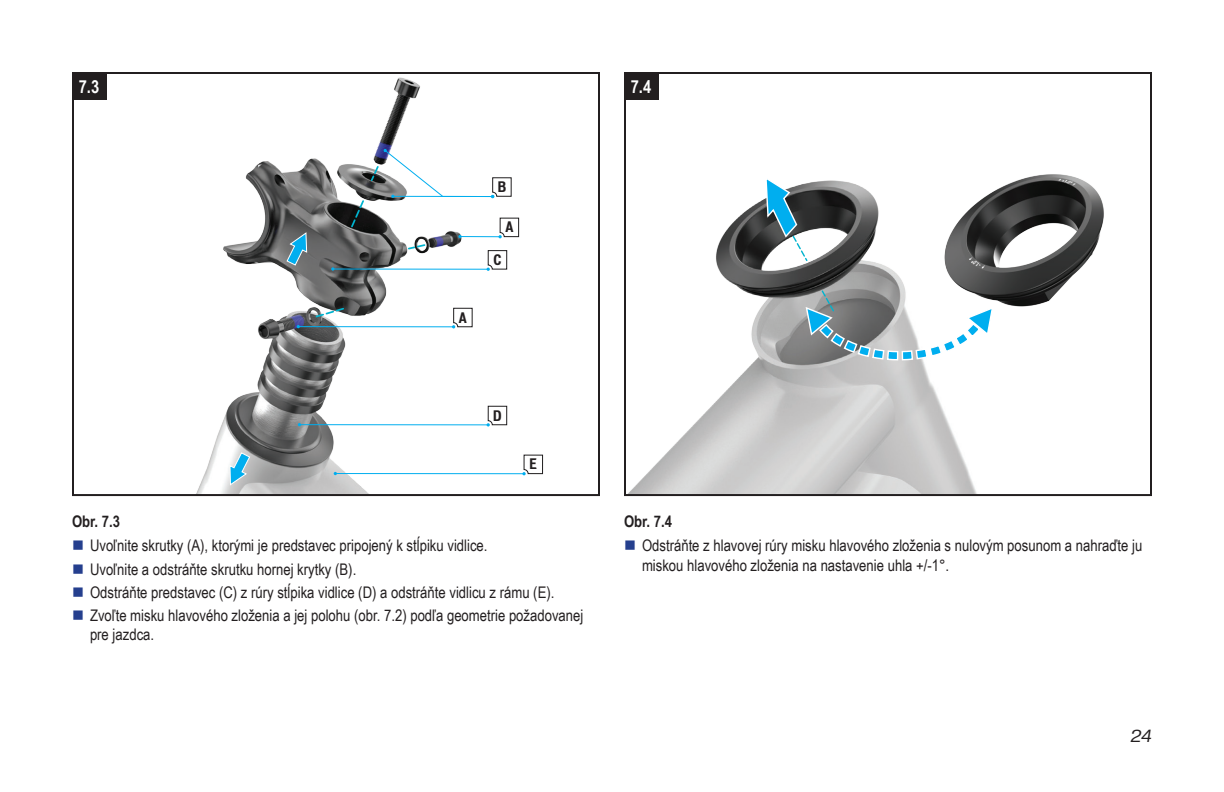
<style>
.page{position:relative;width:1224px;height:792px;background:#fff}
.page>*{position:absolute;margin:0;border:0;box-sizing:border-box;transform-origin:0 0}
.NTM_-_Normal_Text_Me{font:700 18px "Arial Narrow";color:#fff}
.t1{font:16px/19.2px "Arial Narrow";color:#231f20}
.NTM_-_Normal_Text_Me-2{font:700 16px "Arial Narrow";color:#231f20}
.t2{font:italic 16px "Vonnes";color:#231f20}
.t3{font:700 condensed 13.8px "Vonnes";color:#231f20}
</style>
<div class="page">
<img style="left:628px;top:180px;width:349px;height:313px">
<svg style="left:805px;top:289px;width:184px;height:72px"></svg>
<svg style="left:764px;top:179px;width:45px;height:83px"></svg>
<img style="left:885px;top:174px;width:219px;height:153px">
<div style="left:624px;top:72px;width:528px;height:424px;border:2px solid #231f20"></div>
<div style="left:624px;top:72px;width:34px;height:28px;background:#231f20"></div>
<img style="left:106px;top:75px;width:438px;height:418px">
<hr style="left:299px;top:424px;width:189px;height:1px;background:#00aeef">
<svg style="left:487px;top:406px;width:20px;height:21px"></svg>
<hr style="left:335px;top:473px;width:189px;height:1px;background:#00aeef">
<svg style="left:522px;top:454px;width:21px;height:21px"></svg>
<hr style="left:333px;top:269px;width:155px;height:1px;background:#00aeef">
<hr style="left:298px;top:326px;width:156px;height:1px;background:#00aeef">
<svg style="left:452px;top:308px;width:21px;height:20px"></svg>
<svg style="left:230px;top:453px;width:20px;height:32px"></svg>
<svg style="left:287px;top:233px;width:20px;height:32px"></svg>
<svg style="left:311px;top:307px;width:34px;height:13px"></svg>
<svg style="left:349px;top:149px;width:170px;height:122px"></svg>
<div style="left:72px;top:72px;width:528px;height:424px;border:2px solid #231f20"></div>
<div style="left:72px;top:72px;width:34px;height:28px;background:#231f20"></div>
<p class="NTM_-_Normal_Text_Me" style="left:79px;top:73px;width:22px">7.3</p>
<p class="t3" style="left:459px;top:309px;width:9px">A</p>
<p class="t3" style="left:498px;top:179px;width:10px">B</p>
<p class="t3" style="left:505px;top:219px;width:9px">A</p>
<p class="t3" style="left:493px;top:251px;width:10px">C</p>
<p class="t3" style="left:493px;top:407px;width:10px">D</p>
<p class="t3" style="left:530px;top:456px;width:9px">E</p>
<p class="NTM_-_Normal_Text_Me-2" style="left:72px;top:509px;width:50px">Obr. 7.3</p>
<p class="t1" style="left:90px;top:536px;width:399px">Uvoľnite skrutky (A), ktorými je predstavec pripojený k stĺpiku vidlice.</p>
<p class="t1" style="left:90px;top:559px;width:268px">Uvoľnite a odstráňte skrutku hornej krytky (B).</p>
<p class="t1" style="left:90px;top:582px;width:466px">Odstráňte predstavec (C) z rúry stĺpika vidlice (D) a odstráňte vidlicu z rámu (E).</p>
<p class="t1" style="left:90px;top:605px;width:495px">Zvoľte misku hlavového zloženia a jej polohu (obr. 7.2) podľa geometrie požadovanej pre jazdca.</p>
<p class="NTM_-_Normal_Text_Me" style="left:631px;top:73px;width:22px">7.4</p>
<p class="NTM_-_Normal_Text_Me-2" style="left:624px;top:509px;width:50px">Obr. 7.4</p>
<p class="t1" style="left:642px;top:536px;width:502px">Odstráňte z hlavovej rúry misku hlavového zloženia s nulovým posunom a nahraďte ju miskou hlavového zloženia na nastavenie uhla +/-1°.</p>
<p class="t2" style="left:1131px;top:728px;width:23px">24</p>
</div>
